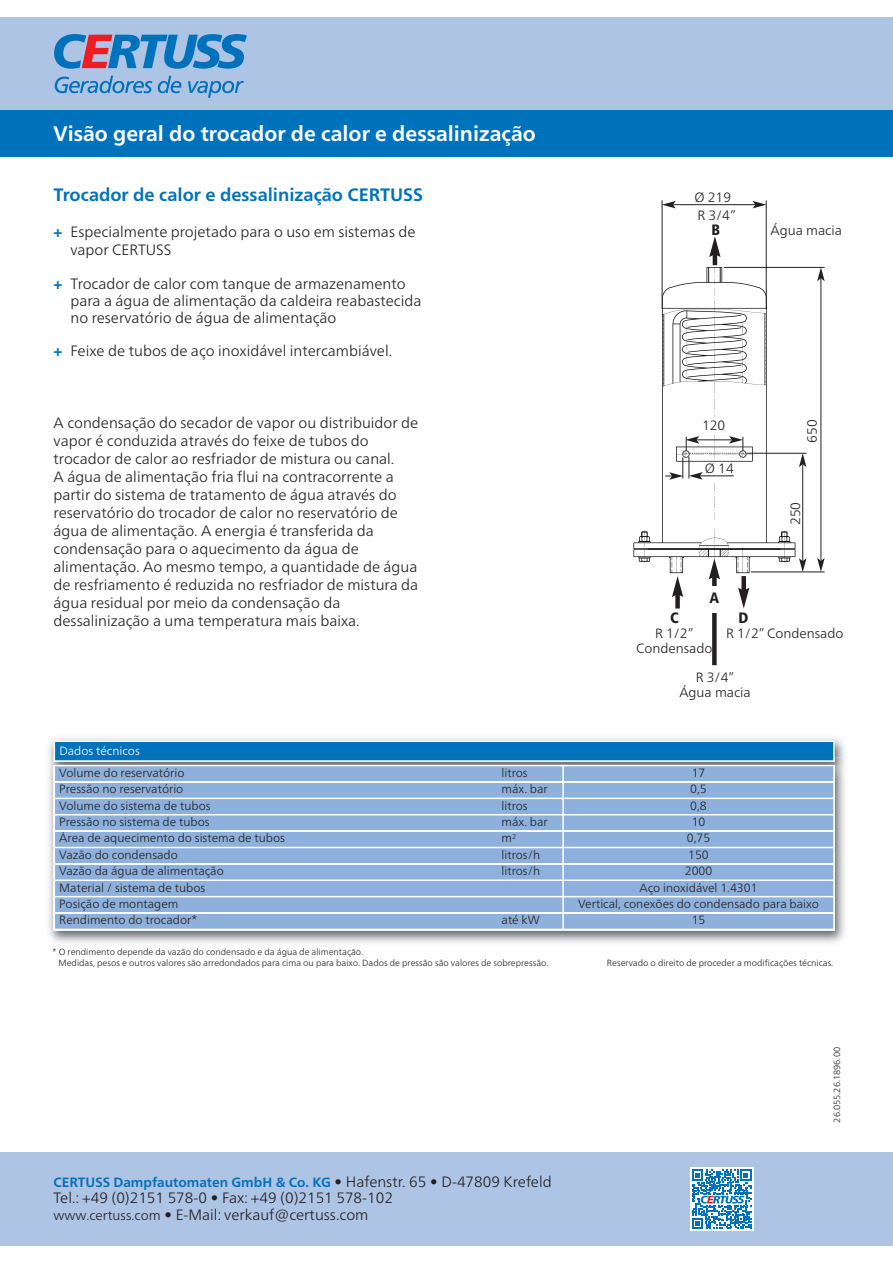
<style>
.page{position:relative;width:893px;height:1263px;background:#fff}
.page>*{position:absolute;margin:0;border:0;box-sizing:border-box;transform-origin:0 0}
.t1{font:700 21px "Frutiger Neue LTW1 G";color:#fff}
.t2{font:700 18px "Frutiger Neue LTW1 G";color:#0072bc}
.t3{font:300 15px/18px "Frutiger Neue LTW1 G";color:#231f20}
.t4{font:900 condensed 15px "Frutiger";color:#231f20}
.t5{font:300 13.5px/15px "Frutiger Neue LTW1 G";color:#231f20;text-align:center}
.t6{font:700 13.5px "Frutiger Neue LTW1 G";color:#0072bc}
.t7{font:300 12px "Frutiger Neue LTW1 G";color:#231f20}
.t8{font:300 12px "Frutiger Neue LTW1 G";color:#fff}
.t9{font:300 9px/10.8px "Frutiger Neue LTW1 G";color:#231f20}
.s1{font-weight:700;color:#0072bc}
.s2{font-size:15px;color:#231f20}
.s3{font-weight:300;font-size:15px;color:#231f20}
.s4{font-weight:700}
.s5{font-size:13.5px}
</style>
<div class="page">
<div style="left:0;top:17px;width:893px;height:94px;background:#adc4e5"></div>
<div style="left:0;top:111px;width:893px;height:46px;background:#0072bc"></div>
<div style="left:0;top:1152px;width:893px;height:94px;background:#adc4e5"></div>
<svg style="left:55px;top:76px;width:189px;height:22px"></svg>
<svg style="left:54px;top:34px;width:193px;height:35px"></svg>
<div style="left:690px;top:1167px;width:64px;height:64px;background:#fff"></div>
<svg style="left:692px;top:1169px;width:59px;height:60px"></svg>
<img style="left:633px;top:267px;width:163px;height:307px">
<div style="left:666px;top:465px;width:87px;height:18px;background:#fff"></div>
<img style="left:48px;top:738px;width:797px;height:211px">
<div style="left:55px;top:742px;width:778px;height:18px;background:#0072bc"></div>
<div style="left:54px;top:740px;width:781px;height:22px;border:2px solid #fff"></div>
<img style="left:53px;top:948px;width:74px;height:1px">
<img style="left:48px;top:757px;width:797px;height:24px">
<img style="left:54px;top:757px;width:781px;height:5px">
<div style="left:55px;top:766px;width:507px;height:15px;background:#8db1dc"></div>
<div style="left:564px;top:766px;width:269px;height:15px;background:#8db1dc"></div>
<div style="left:55px;top:783px;width:507px;height:15px;background:#8db1dc"></div>
<div style="left:564px;top:783px;width:269px;height:15px;background:#8db1dc"></div>
<div style="left:55px;top:799px;width:507px;height:15px;background:#8db1dc"></div>
<div style="left:564px;top:799px;width:269px;height:15px;background:#8db1dc"></div>
<div style="left:55px;top:815px;width:507px;height:15px;background:#8db1dc"></div>
<div style="left:564px;top:815px;width:269px;height:15px;background:#8db1dc"></div>
<div style="left:55px;top:832px;width:507px;height:15px;background:#8db1dc"></div>
<div style="left:564px;top:832px;width:269px;height:15px;background:#8db1dc"></div>
<div style="left:55px;top:848px;width:507px;height:15px;background:#8db1dc"></div>
<div style="left:564px;top:848px;width:269px;height:15px;background:#8db1dc"></div>
<div style="left:55px;top:865px;width:507px;height:14px;background:#8db1dc"></div>
<div style="left:564px;top:865px;width:269px;height:14px;background:#8db1dc"></div>
<div style="left:55px;top:881px;width:507px;height:15px;background:#8db1dc"></div>
<div style="left:564px;top:881px;width:269px;height:15px;background:#8db1dc"></div>
<div style="left:55px;top:897px;width:507px;height:15px;background:#8db1dc"></div>
<div style="left:564px;top:897px;width:269px;height:15px;background:#8db1dc"></div>
<div style="left:55px;top:914px;width:507px;height:15px;background:#8db1dc"></div>
<div style="left:564px;top:914px;width:269px;height:15px;background:#8db1dc"></div>
<hr style="left:54px;top:765px;width:1px;height:165px;background:#fff">
<hr style="left:562px;top:765px;width:2px;height:165px;background:#fff">
<hr style="left:833px;top:765px;width:2px;height:165px;background:#fff">
<hr style="left:54px;top:765px;width:781px;height:1px;background:#fff">
<hr style="left:54px;top:781px;width:781px;height:2px;background:#fff">
<hr style="left:54px;top:798px;width:781px;height:1px;background:#fff">
<hr style="left:54px;top:814px;width:781px;height:1px;background:#fff">
<hr style="left:54px;top:830px;width:781px;height:2px;background:#fff">
<hr style="left:54px;top:847px;width:781px;height:1px;background:#fff">
<hr style="left:54px;top:863px;width:781px;height:2px;background:#fff">
<hr style="left:54px;top:879px;width:781px;height:2px;background:#fff">
<hr style="left:54px;top:896px;width:781px;height:1px;background:#fff">
<hr style="left:54px;top:912px;width:781px;height:2px;background:#fff">
<hr style="left:54px;top:929px;width:781px;height:1px;background:#fff">
<hr style="left:713px;top:253px;width:4px;height:12px;background:#231f20">
<svg style="left:709px;top:236px;width:11px;height:21px"></svg>
<hr style="left:724px;top:267px;width:101px;height:1px;background:#231f20">
<hr style="left:751px;top:572px;width:74px;height:1px;background:#231f20">
<hr style="left:821px;top:279px;width:1px;height:282px;background:#231f20">
<svg style="left:817px;top:558px;width:8px;height:14px"></svg>
<svg style="left:817px;top:267px;width:8px;height:14px"></svg>
<hr style="left:662px;top:200px;width:1px;height:109px;background:#231f20">
<hr style="left:766px;top:200px;width:1px;height:109px;background:#231f20">
<hr style="left:673px;top:204px;width:82px;height:1px;background:#231f20">
<svg style="left:752px;top:201px;width:14px;height:7px"></svg>
<svg style="left:662px;top:201px;width:14px;height:7px"></svg>
<div style="left:675px;top:593px;width:5px;height:15px;background:#231f20"></div>
<svg style="left:672px;top:576px;width:11px;height:21px"></svg>
<div style="left:741px;top:576px;width:5px;height:16px;background:#231f20"></div>
<svg style="left:738px;top:588px;width:11px;height:20px"></svg>
<hr style="left:747px;top:453px;width:59px;height:1px;background:#231f20">
<hr style="left:802px;top:464px;width:1px;height:97px;background:#231f20">
<svg style="left:799px;top:558px;width:7px;height:14px"></svg>
<svg style="left:799px;top:453px;width:7px;height:14px"></svg>
<div style="left:682px;top:417px;width:81px;height:17px;background:#fff"></div>
<svg style="left:665px;top:436px;width:83px;height:44px"></svg>
<div style="left:712px;top:575px;width:5px;height:90px;background:#231f20"></div>
<svg style="left:709px;top:558px;width:11px;height:21px"></svg>
<div style="left:697px;top:586px;width:34px;height:26px;background:#fff"></div>
<h1 class="t1" style="left:54px;top:127px;width:484px">Visão geral do trocador de calor e dessalinização</h1>
<p class="t2" style="left:54px;top:188px;width:371px">Trocador de calor e dessalinização CERTUSS</p>
<p class="t3" style="left:70px;top:224px;width:347px;text-indent:-17px"><span class="s1">+</span> Especialmente projetado para o uso em sistemas de vapor CERTUSS</p>
<p class="t3" style="left:70px;top:277px;width:353px;line-height:16.6px;text-indent:-17px"><span class="s1">+</span> Trocador de calor com tanque de armazenamento para a água de alimentação da caldeira reabastecida no reservatório de água de alimentação</p>
<p class="t3" style="left:54px;top:343px;width:340px"><span class="s1">+</span> Feixe de tubos de aço inoxidável intercambiável.</p>
<p class="t3" style="left:54px;top:415px;width:366px">A condensação do secador de vapor ou distribuidor de vapor é conduzida através do feixe de tubos do trocador de calor ao resfriador de mistura ou canal.<br>A água de alimentação fria flui na contracorrente a partir do sistema de tratamento de água através do reservatório do trocador de calor no reservatório de água de alimentação. A energia é transferida da condensação para o aquecimento da água de alimentação. Ao mesmo tempo, a quantidade de água de resfriamento é reduzida no resfriador de mistura da água residual por meio da condensação da dessalinização a uma temperatura mais baixa.</p>
<p class="t5" style="left:694px;top:191px;width:38px">Ø 219</p>
<p class="t5" style="left:697px;top:209px;width:40px">R 3/4”</p>
<p class="t4" style="left:711px;top:223px;width:10px">B</p>
<p class="t5" style="left:770px;top:224px;width:73px">Água macia</p>
<p class="t5" style="left:702px;top:419px;width:25px">120</p>
<p class="t5" style="left:705px;top:462px;width:30px">Ø 14</p>
<p class="t4" style="left:709px;top:592px;width:11px">A</p>
<p class="t5" style="left:806px;top:443px;width:25px;rotate:-90deg">650</p>
<p class="t5" style="left:789px;top:525px;width:25px;rotate:-90deg">250</p>
<p class="t4" style="left:670px;top:611px;width:10px">C</p>
<p class="t5" style="left:636px;top:627px;width:78px">R 1/2”<br>Condensado</p>
<p class="t4" style="left:739px;top:611px;width:12px">D</p>
<p class="t5" style="left:726px;top:627px;width:119px">R 1/2” Condensado</p>
<p class="t5" style="left:679px;top:671px;width:73px">R 3/4”<br>Água macia</p>
<p class="t8" style="left:59px;top:747px;width:82px">Dados técnicos</p>
<p class="t7" style="left:59px;top:768px;width:127px">Volume do reservatório</p>
<p class="t7" style="left:502px;top:768px;width:28px">litros</p>
<p class="t7" style="left:692px;top:768px;width:15px">17</p>
<p class="t7" style="left:59px;top:785px;width:126px">Pressão no reservatório</p>
<p class="t7" style="left:502px;top:785px;width:48px">máx. bar</p>
<p class="t7" style="left:690px;top:785px;width:18px">0,5</p>
<p class="t7" style="left:59px;top:801px;width:153px">Volume do sistema de tubos</p>
<p class="t7" style="left:502px;top:801px;width:28px">litros</p>
<p class="t7" style="left:690px;top:801px;width:18px">0,8</p>
<p class="t7" style="left:59px;top:818px;width:152px">Pressão no sistema de tubos</p>
<p class="t7" style="left:502px;top:818px;width:48px">máx. bar</p>
<p class="t7" style="left:692px;top:818px;width:15px">10</p>
<p class="t7" style="left:59px;top:834px;width:227px">Área de aquecimento do sistema de tubos</p>
<p class="t7" style="left:502px;top:834px;width:16px">m<sup>2</sup></p>
<p class="t7" style="left:687px;top:834px;width:25px">0,75</p>
<p class="t7" style="left:59px;top:850px;width:120px">Vazão do condensado</p>
<p class="t7" style="left:502px;top:850px;width:40px">litros/h</p>
<p class="t7" style="left:688px;top:850px;width:22px">150</p>
<p class="t7" style="left:59px;top:867px;width:166px">Vazão da água de alimentação</p>
<p class="t7" style="left:502px;top:867px;width:40px">litros/h</p>
<p class="t7" style="left:685px;top:867px;width:29px">2000</p>
<p class="t7" style="left:59px;top:883px;width:147px">Material / sistema de tubos</p>
<p class="t7" style="left:639px;top:883px;width:120px">Aço inoxidável 1.4301</p>
<p class="t7" style="left:59px;top:899px;width:121px">Posição de montagem</p>
<p class="t7" style="left:578px;top:899px;width:242px">Vertical, conexões do condensado para baixo</p>
<p class="t7" style="left:59px;top:916px;width:139px">Rendimento do trocador*</p>
<p class="t7" style="left:502px;top:916px;width:40px">até kW</p>
<p class="t7" style="left:692px;top:916px;width:15px">15</p>
<p class="t9" style="left:59px;top:947px;width:492px;text-indent:-6px">* O rendimento depende da vazão do condensado e da água de alimentação.<br>Medidas, pesos e outros valores são arredondados para cima ou para baixo. Dados de pressão são valores de sobrepressão.</p>
<p class="t9" style="left:607px;top:958px;width:228px">Reservado o direito de proceder a modificações técnicas.</p>
<p class="t6" style="left:54px;top:1177px;width:500px">CERTUSS Dampfautomaten GmbH &amp; Co. KG <span class="s2">•</span> <span class="s3">Hafenstr. 65</span> <span class="s2">•</span> <span class="s3">D-47809 Krefeld</span></p>
<p class="t3" style="left:54px;top:1191px;width:341px;line-height:16.5px">Tel.: +49 (0)2151 578-0 <span class="s4">•</span> Fax: +49 (0)2151 578-102 <span class="s5">www.certuss.com</span> <span class="s4">•</span> E-Mail: verkauf@certuss.com</p>
<p class="t9" style="left:833px;top:1123px;width:77px;rotate:-90deg">26.055.26.1896.00</p>
</div>
